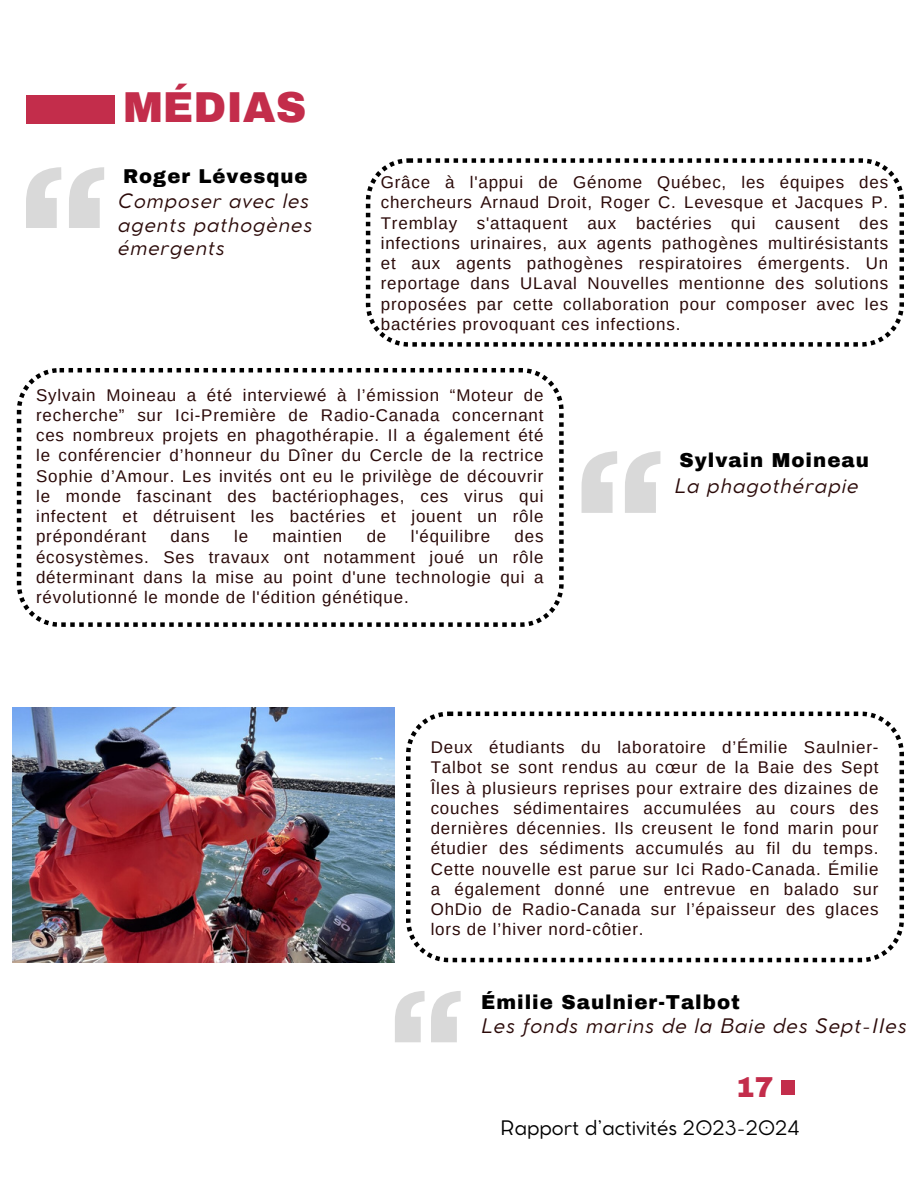
<style>
.page{position:relative;width:918px;height:1188px;background:#fff}
.page>*{position:absolute;margin:0;border:0;box-sizing:border-box;transform-origin:0 0}
.t1{font:900 42.3px "Archivo";color:#c32d4b}
.t2{font:900 28.2px "Archivo";color:#c32d4b}
.t3{font:italic 19.8px "Cocomat Pro";letter-spacing:.05em;color:#2b0a09}
.t4{font:900 19.8px "Archivo";letter-spacing:.05em;color:#000}
.t5{font:19.8px "Cocomat Pro";color:#000}
.t6{font:italic 19.5px/23.1px "Cocomat Pro";letter-spacing:.05em;color:#2b0a09}
.t7{font:900 19.5px "Archivo";letter-spacing:.05em;color:#000}
.t8{font:16.95px/20.2px "Arimo";letter-spacing:.05em;color:#2b0a09;text-align:justify}
</style>
<div class="page">
<div style="left:26px;top:95px;width:88px;height:29px;background:#c32d4b"></div>
<div style="left:781px;top:1081px;width:14px;height:14px;background:#c32d4b"></div>
<svg style="left:366px;top:158px;width:538px;height:188px"></svg>
<svg style="left:26px;top:167px;width:78px;height:61px"></svg>
<svg style="left:406px;top:712px;width:498px;height:250px"></svg>
<svg style="left:395px;top:991px;width:65px;height:51px"></svg>
<svg style="left:582px;top:451px;width:78px;height:62px"></svg>
<svg style="left:17px;top:368px;width:547px;height:259px"></svg>
<img style="left:13px;top:707px;width:381px;height:256px">
<p class="t1" style="left:123px;top:85px;width:185px">MÉDIAS</p>
<p class="t7" style="left:123px;top:165px;width:186px">Roger Lévesque</p>
<p class="t6" style="left:118px;top:191px;width:196px">Composer avec les agents pathogènes émergents</p>
<p class="t8" style="left:381px;top:172px;width:509px">Grâce à l'appui de Génome Québec, les équipes des chercheurs Arnaud Droit, Roger C. Levesque et Jacques P.<br>Tremblay s'attaquent aux bactéries qui causent des infections urinaires, aux agents pathogènes multirésistants et aux agents pathogènes respiratoires émergents. Un reportage dans ULaval Nouvelles mentionne des solutions proposées par cette collaboration pour composer avec les bactéries provoquant ces infections.</p>
<p class="t8" style="left:36px;top:385px;width:509px">Sylvain Moineau a été interviewé à l’émission “Moteur de recherche” sur Ici-Première de Radio-Canada concernant ces nombreux projets en phagothérapie. Il a également été le conférencier d’honneur du Dîner du Cercle de la rectrice Sophie d’Amour. Les invités ont eu le privilège de découvrir le monde fascinant des bactériophages, ces virus qui infectent et détruisent les bactéries et jouent un rôle prépondérant</p>
<p class="t8" style="left:170px;top:526px;width:41px">dans</p>
<p class="t8" style="left:234px;top:526px;width:16px">le</p>
<p class="t8" style="left:272px;top:526px;width:71px">maintien</p>
<p class="t8" style="left:367px;top:526px;width:21px">de</p>
<p class="t8" style="left:411px;top:526px;width:81px">l'équilibre</p>
<p class="t8" style="left:36px;top:526px;width:509px;text-indent:478px">des écosystèmes. Ses travaux ont notamment joué un rôle déterminant dans la mise au point d'une technologie qui a révolutionné le monde de l'édition génétique.</p>
<p class="t4" style="left:680px;top:449px;width:191px">Sylvain Moineau</p>
<h2 class="t3" style="left:675px;top:478px;width:185px">La phagothérapie</h2>
<h2 class="t8" style="left:431px;top:737px;width:449px">Deux étudiants du laboratoire d’Émilie Saulnier-Talbot se sont rendus au cœur de la Baie des Sept Îles à plusieurs reprises pour extraire des dizaines de couches sédimentaires accumulées au cours des dernières décennies. Ils creusent le fond marin pour étudier des sédiments accumulés au fil du temps.<br>Cette nouvelle est parue sur Ici Rado-Canada. Émilie a également donné une entrevue en balado sur OhDio de Radio-Canada sur l’épaisseur des glaces lors de l’hiver nord-côtier.</h2>
<p class="t4" style="left:481px;top:991px;width:260px">Émilie Saulnier-Talbot</p>
<h2 class="t3" style="left:481px;top:1018px;width:427px">Les fonds marins de la Baie des Sept-IIes</h2>
<h2 class="t2" style="left:736px;top:1072px;width:39px">17</h2>
<p class="t5" style="left:500px;top:1120px;width:301px">Rapport d’activités 2023-2024</p>
</div>
